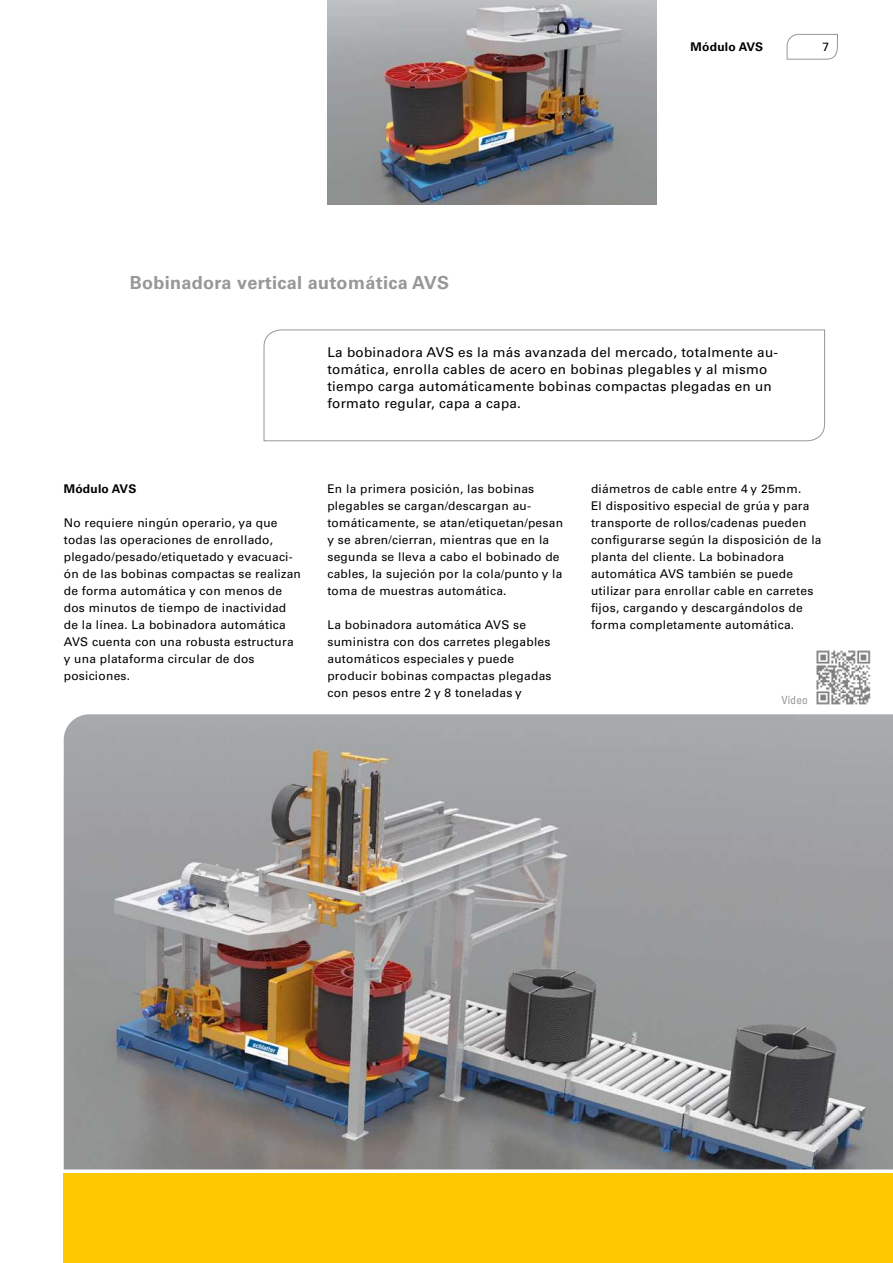
<style>
.page{position:relative;width:893px;height:1263px;background:#fff}
.page>*{position:absolute;margin:0;border:0;box-sizing:border-box;transform-origin:0 0}
.t1{font:700 18px "Univers LTCYR 65";letter-spacing:.02em;color:#969798}
.t2{font:13.5px/17px "Univers LTCYR 55 Roman";letter-spacing:.02em;color:#000}
.t3{font:12px/17px "Univers LTCYR 55 Roman";letter-spacing:.02em;color:#000}
.t4{font:700 12px "Univers LTCYR 65";letter-spacing:.02em;color:#000}
.t5{font:condensed 11.25px "Univers LTCYR 57";letter-spacing:.02em;color:#969798}
</style>
<div class="page">
<div style="left:64px;top:1174px;width:829px;height:89px;background:#fec900"></div>
<img style="left:64px;top:714px;width:829px;height:455px">
<img style="left:327px;top:0;width:330px;height:204px">
<svg style="left:786px;top:34px;width:52px;height:26px"></svg>
<img style="left:816px;top:650px;width:55px;height:55px">
<svg style="left:263px;top:329px;width:562px;height:113px"></svg>
<h1 class="t1" style="left:130px;top:270px;width:321px">Bobinadora vertical automática AVS</h1>
<p class="t4" style="left:691px;top:38px;width:74px">Módulo AVS</p>
<p class="t3" style="left:822px;top:38px;width:8px">7</p>
<p class="t2" style="left:327px;top:343px;width:452px">La bobinadora AVS es la más avanzada del mercado, totalmente au&shy;tomática, enrolla cables de acero en bobinas plegables y al mismo tiempo carga automáticamente bobinas compactas plegadas en un formato regular, capa a capa.</p>
<p class="t4" style="left:64px;top:481px;width:74px">Módulo AVS</p>
<p class="t3" style="left:64px;top:514px;width:239px">No requiere ningún operario, ya que todas las operaciones de enrollado, plegado/pesado/etiquetado y evacuaci&shy;ón de las bobinas compactas se realizan de forma automática y con menos de dos minutos de tiempo de inactividad de la línea. La bobinadora automática AVS cuenta con una robusta estructura y una plataforma circular de dos posiciones.</p>
<p class="t3" style="left:327px;top:480px;width:237px">En la primera posición, las bobinas plegables se cargan/descargan au&shy;tomáticamente, se atan/etiquetan/pesan y se abren/cierran, mientras que en la segunda se lleva a cabo el bobinado de cables, la sujeción por la cola/punto y la toma de muestras automática.</p>
<p class="t3" style="left:327px;top:616px;width:226px">La bobinadora automática AVS se suministra con dos carretes plegables automáticos especiales y puede producir bobinas compactas plegadas con pesos entre 2 y 8 toneladas y</p>
<p class="t3" style="left:591px;top:480px;width:232px">diámetros de cable entre 4 y 25mm.<br>El dispositivo especial de grúa y para transporte de rollos/cadenas pueden configurarse según la disposición de la planta del cliente. La bobinadora automática AVS también se puede utilizar para enrollar cable en carretes fijos, cargando y descargándolos de forma completamente automática.</p>
<p class="t5" style="left:782px;top:693px;width:28px">Vídeo</p>
</div>
